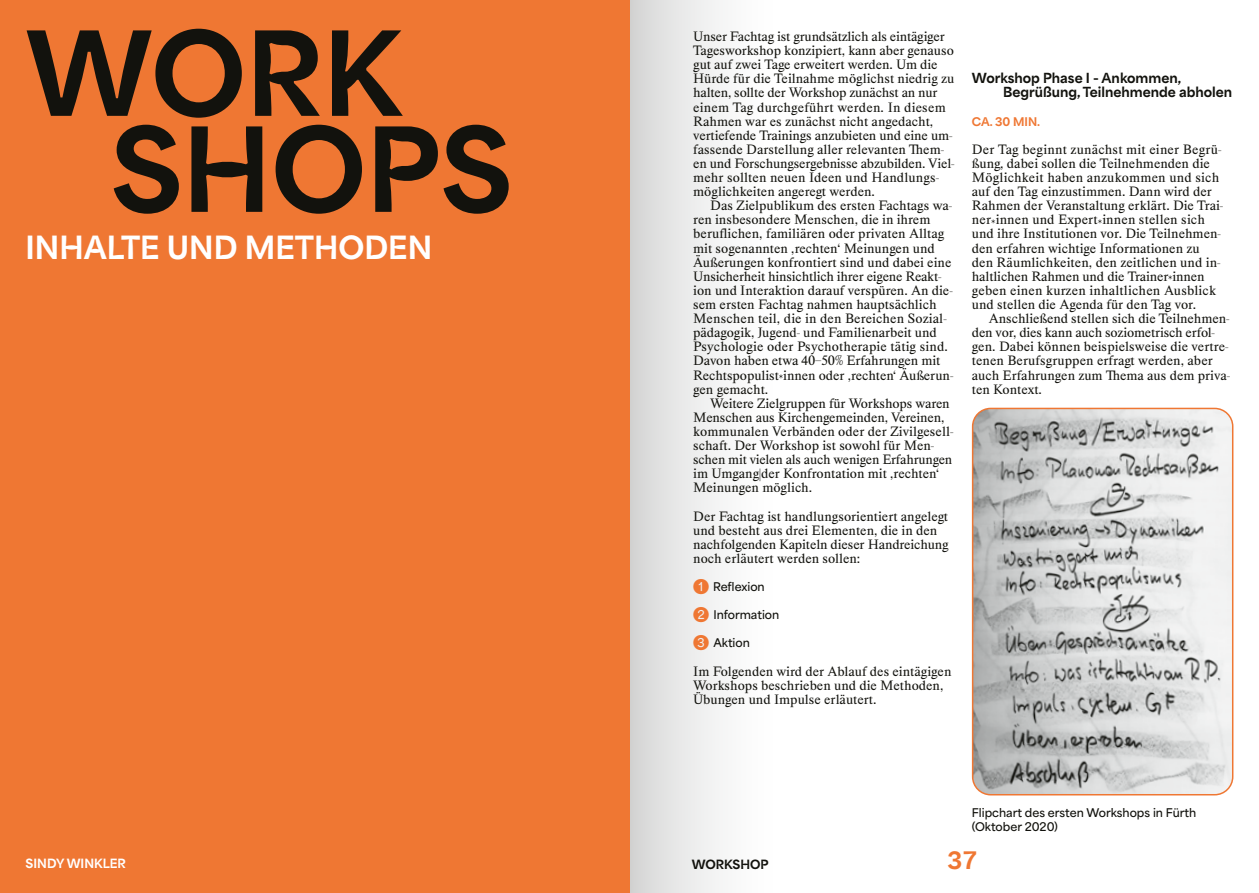
<style>
.page{position:relative;width:1259px;height:893px;background:#fff}
.page>*{position:absolute;margin:0;border:0;box-sizing:border-box;transform-origin:0 0}
.t1{font:900 109.5px/96px "Area Inktrap";color:#12120d}
.t2{font:900 30px "Area Inktrap";color:#fff}
.t3{font:900 22.5px "Area Inktrap";color:#ef7733}
.t4{font:900 13.05px/14.1px "Area Inktrap";color:#12120d}
.t5{font:12.6px/14.1px "Happy Timesatthe IKOB New Game Plus Edition";color:#12120d}
.t6{font:900 12px "Area Inktrap";color:#fff}
.t7{font:900 12px "Area Inktrap";color:#12120d}
.t8{font:700 11.25px/14.1px "Area Normal";color:#12120d}
.t9{font:900 11.25px "Area Inktrap";color:#ef7733}
.s1{font-size:16.5px;color:#ef7733}
</style>
<div class="page">
<div style="left:629px;top:0;width:144px;height:893px;background:linear-gradient(to right,#d7d7d7,#fff)"></div>
<div style="left:0;top:0;width:629px;height:893px;background:#ef7733"></div>
<img style="left:972px;top:408px;width:260px;height:387px">
<div style="left:972px;top:408px;width:261px;height:387px;border:2px solid #ef7733;border-radius:18px"></div>
<h1 class="t1" style="left:111px;top:15px;width:403px;text-indent:-85px">WORK<br>SHOPS</h1>
<h2 class="t2" style="left:26px;top:220px;width:408px">INHALTE UND METHODEN</h2>
<p class="t6" style="left:26px;top:852px;width:102px">SINDY WINKLER</p>
<p class="t5" style="left:693px;top:29px;width:263px">Unser Fachtag ist grundsätzlich als eintägiger Tagesworkshop konzipiert, kann aber genauso gut auf zwei Tage erweitert werden. Um die Hürde für die Teilnahme möglichst niedrig zu halten, sollte der Workshop zunächst an nur einem Tag durchgeführt werden. In diesem Rahmen war es zunächst nicht angedacht, vertiefende Trainings anzubieten und eine um&shy;fassende Darstellung aller relevanten Them&shy;en und Forschungsergebnisse abzubilden. Viel&shy;mehr sollten neuen Ideen und Handlungs&shy;möglichkeiten angeregt werden.</p>
<p class="t5" style="left:693px;top:199px;width:262px;text-indent:17px">Das Zielpublikum des ersten Fachtags wa&shy;ren insbesondere Menschen, die in ihrem beruflichen, familiären oder privaten Alltag mit sogenannten ‚rechten‘ Meinungen und Äußerungen konfrontiert sind und dabei eine Unsicherheit hinsichtlich ihrer eigene Reakt&shy;ion und Interaktion darauf verspüren. An die&shy;sem ersten Fachtag nahmen hauptsächlich Menschen teil, die in den Bereichen Sozial&shy;pädagogik, Jugend- und Familienarbeit und Psychologie oder Psychotherapie tätig sind.<br>Davon haben etwa 40–50% Erfahrungen mit Rechtspopulist*innen oder ‚rechten‘ Äußerun&shy;gen gemacht.</p>
<p class="t5" style="left:693px;top:396px;width:262px;text-indent:17px">Weitere Zielgruppen für Workshops waren Menschen aus Kirchengemeinden, Vereinen, kommunalen Verbänden oder der Zivilgesell&shy;schaft. Der Workshop ist sowohl für Men&shy;schen mit vielen als auch wenigen Erfahrungen im Umgang|der Konfrontation mit ‚rechten‘ Meinungen möglich.</p>
<p class="t5" style="left:693px;top:509px;width:257px">Der Fachtag ist handlungsorientiert angelegt und besteht aus drei Elementen, die in den nachfolgenden Kapiteln dieser Handreichung noch erläutert werden sollen:</p>
<p class="t8" style="left:693px;top:578px;width:73px"><span class="s1">1</span> Reflexion</p>
<p class="t8" style="left:693px;top:607px;width:88px"><span class="s1">2</span> Information</p>
<p class="t8" style="left:693px;top:635px;width:58px"><span class="s1">3</span> Aktion</p>
<p class="t5" style="left:693px;top:664px;width:260px">Im Folgenden wird der Ablauf des eintägigen<br>Workshops beschrieben und die Methoden,<br>Übungen und Impulse erläutert.</p>
<p class="t4" style="left:1003px;top:70px;width:231px;text-indent:-31px">Workshop Phase I - Ankommen,<br>Begrüßung, Teilnehmende abholen</p>
<p class="t9" style="left:972px;top:111px;width:70px">CA. 30 MIN.</p>
<p class="t5" style="left:972px;top:142px;width:253px">Der Tag beginnt zunächst mit einer Begrü&shy;ßung, dabei sollen die Teilnehmenden die Möglichkeit haben anzukommen und sich auf den Tag einzustimmen. Dann wird der Rahmen der Veranstaltung erklärt. Die Trai&shy;ner*innen und Expert*innen stellen sich und ihre Institutionen vor. Die Teilnehmen&shy;den erfahren wichtige Informationen zu den Räumlichkeiten, den zeitlichen und in&shy;haltlichen Rahmen und die Trainer*innen geben einen kurzen inhaltlichen Ausblick und stellen die Agenda für den Tag vor.</p>
<p class="t5" style="left:972px;top:311px;width:260px;text-indent:17px">Anschließend stellen sich die Teilnehmen&shy;den vor, dies kann auch soziometrisch erfol&shy;gen. Dabei können beispielsweise die vertre&shy;tenen Berufsgruppen erfragt werden, aber auch Erfahrungen zum Thema aus dem priva&shy;ten Kontext.</p>
<p class="t8" style="left:972px;top:804px;width:226px">Flipchart des ersten Workshops in Fürth (Oktober 2020)</p>
<p class="t7" style="left:692px;top:853px;width:78px">WORKSHOP</p>
<h3 class="t3" style="left:947px;top:839px;width:32px">37</h3>
</div>
